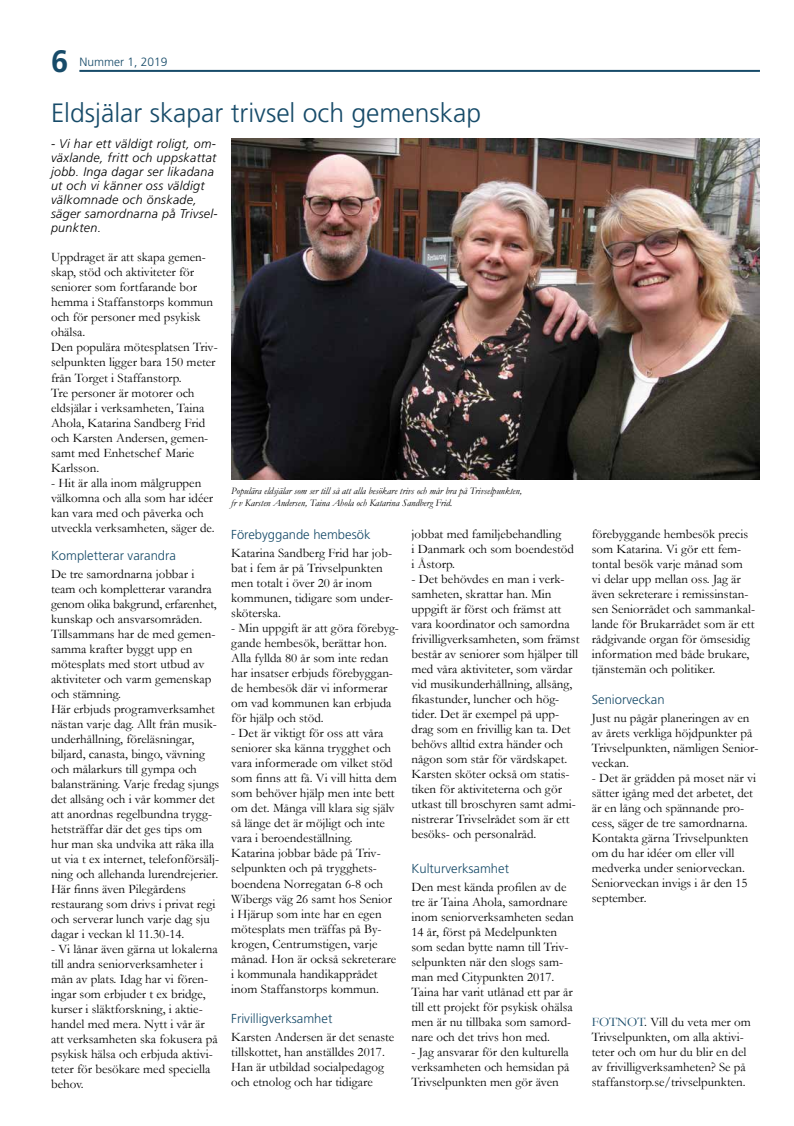
<style>
.page{position:relative;width:794px;height:1126px;background:#fff}
.page>*{position:absolute;margin:0;border:0;box-sizing:border-box;transform-origin:0 0}
.t1{font:700 31px "Frutiger";color:#174b69}
.t2{font:300 26.5px "Frutiger";color:#174b69}
.t3{font:13px/15px "Garamond";color:#000}
.t4{font:300 13px "Frutiger";color:#174b69}
.t5{font:italic 300 12.5px/14px "Frutiger";letter-spacing:.025em;color:#000}
.t6{font:300 12px "Frutiger";color:#174b69}
.t7{font:italic 10px/12px "Garamond";color:#000}
.s1{color:#174b69}
</style>
<div class="page">
<hr style="left:79px;top:70px;width:681px;height:2px;background:#174b69">
<img style="left:231px;top:139px;width:529px;height:340px">
<h1 class="t1" style="left:51px;top:43px;width:19px">6</h1>
<p class="t6" style="left:79px;top:55px;width:90px">Nummer 1, 2019</p>
<h2 class="t2" style="left:51px;top:98px;width:431px">Eldsjälar skapar trivsel och gemenskap</h2>
<p class="t5" style="left:51px;top:137px;width:168px">- Vi har ett väldigt roligt, om&shy;växlande, fritt och uppskattat jobb. Inga dagar ser likadana ut och vi känner oss väldigt välkomnade och önskade, säger samordnarna på Trivsel&shy;punkten.</p>
<p class="t3" style="left:51px;top:249px;width:168px">Uppdraget är att skapa gemen&shy;skap, stöd och aktiviteter för seniorer som fortfarande bor hemma i Staffanstorps kommun och för personer med psykisk ohälsa.<br>Den populära mötesplatsen Triv&shy;selpunkten ligger bara 150 meter från Torget i Staffanstorp.<br>Tre personer är motorer och eldsjälar i verksamheten, Taina<br>Ahola, Katarina Sandberg Frid och Karsten Andersen, gemen&shy;samt med Enhetschef Marie<br>Karlsson.</p>
<p class="t3" style="left:51px;top:474px;width:165px">- Hit är alla inom målgruppen välkomna och alla som har idéer kan vara med och påverka och utveckla verksamheten, säger de.</p>
<p class="t4" style="left:51px;top:548px;width:126px">Kompletterar varandra</p>
<p class="t3" style="left:51px;top:566px;width:170px">De tre samordnarna jobbar i team och kompletterar varandra genom olika bakgrund, erfarenhet, kunskap och ansvarsområden.<br>Tillsammans har de med gemen&shy;samma krafter byggt upp en mötesplats med stort utbud av aktiviteter och varm gemenskap och stämning.<br>Här erbjuds programverksamhet nästan varje dag. Allt från musik&shy;underhållning, föreläsningar, biljard, canasta, bingo, vävning och målarkurs till gympa och balansträning. Varje fredag sjungs det allsång och i vår kommer det att anordnas regelbundna trygg&shy;hetsträffar där det ges tips om hur man ska undvika att råka illa ut via t ex internet, telefonförsälj&shy;ning och allehanda lurendrejerier.<br>Här finns även Pilegårdens restaurang som drivs i privat regi och serverar lunch varje dag sju dagar i veckan kl 11.30-14.</p>
<p class="t3" style="left:51px;top:941px;width:168px">- Vi lånar även gärna ut lokalerna till andra seniorverksamheter i mån av plats. Idag har vi fören&shy;ingar som erbjuder t ex bridge, kurser i släktforskning, i aktie&shy;handel med mera. Nytt i vår är att verksamheten ska fokusera på psykisk hälsa och erbjuda aktivi&shy;teter för besökare med speciella behov.</p>
<p class="t7" style="left:231px;top:484px;width:292px">Populära eldsjälar som ser till så att alla besökare trivs och mår bra på Trivselpunkten, fr v Karsten Andersen, Taina Ahola och Katarina Sandberg Frid.</p>
<p class="t4" style="left:231px;top:527px;width:141px">Förebyggande hembesök</p>
<p class="t3" style="left:231px;top:545px;width:163px">Katarina Sandberg Frid har job&shy;bat i fem år på Trivselpunkten men totalt i över 20 år inom kommunen, tidigare som under&shy;sköterska.</p>
<p class="t3" style="left:231px;top:620px;width:169px">- Min uppgift är att göra förebyg&shy;gande hembesök, berättar hon.<br>Alla fyllda 80 år som inte redan har insatser erbjuds förebyggan&shy;de hembesök där vi informerar om vad kommunen kan erbjuda för hjälp och stöd.</p>
<p class="t3" style="left:231px;top:725px;width:167px">- Det är viktigt för oss att våra seniorer ska känna trygghet och vara informerade om vilket stöd som finns att få. Vi vill hitta dem som behöver hjälp men inte bett om det. Många vill klara sig själv så länge det är möjligt och inte vara i beroendeställning.<br>Katarina jobbar både på Triv&shy;selpunkten och på trygghets&shy;boendena Norregatan 6-8 och<br>Wibergs väg 26 samt hos Senior i Hjärup som inte har en egen mötesplats men träffas på By&shy;krogen, Centrumstigen, varje månad. Hon är också sekreterare i kommunala handikapprådet inom Staffanstorps kommun.</p>
<p class="t4" style="left:231px;top:1011px;width:103px">Frivilligverksamhet</p>
<p class="t3" style="left:231px;top:1029px;width:164px">Karsten Andersen är det senaste tillskottet, han anställdes 2017.<br>Han är utbildad socialpedagog och etnolog och har tidigare</p>
<p class="t3" style="left:411px;top:526px;width:164px">jobbat med familjebehandling<br>i Danmark och som boendestöd i Åstorp.</p>
<p class="t3" style="left:411px;top:571px;width:169px">- Det behövdes en man i verk&shy;samheten, skrattar han. Min uppgift är först och främst att vara koordinator och samordna frivilligverksamheten, som främst består av seniorer som hjälper till med våra aktiviteter, som värdar vid musikunderhållning, allsång, fikastunder, luncher och hög&shy;tider. Det är exempel på upp&shy;drag som en frivillig kan ta. Det behövs alltid extra händer och någon som står för värdskapet.<br>Karsten sköter också om statis&shy;tiken för aktiviteterna och gör utkast till broschyren samt admi&shy;nistrerar Trivselrådet som är ett besöks- och personalråd.</p>
<p class="t4" style="left:411px;top:861px;width:99px">Kulturverksamhet</p>
<p class="t3" style="left:411px;top:879px;width:164px">Den mest kända profilen av de tre är Taina Ahola, samordnare inom seniorverksamheten sedan<br>14 år, först på Medelpunkten som sedan bytte namn till Triv&shy;selpunkten när den slogs sam&shy;man med Citypunkten 2017.<br>Taina har varit utlånad ett par år till ett projekt för psykisk ohälsa men är nu tillbaka som samord&shy;nare och det trivs hon med.</p>
<p class="t3" style="left:411px;top:1044px;width:159px;text-align:justify">- Jag ansvarar för den kulturella verksamheten och hemsidan på Trivselpunkten men gör även</p>
<p class="t3" style="left:592px;top:526px;width:165px">förebyggande hembesök precis som Katarina. Vi gör ett fem&shy;tontal besök varje månad som<br>vi delar upp mellan oss. Jag är även sekreterare i remissinstan&shy;sen Seniorrådet och sammankal&shy;lande för Brukarrådet som är ett rådgivande organ för ömsesidig information med både brukare, tjänstemän och politiker.</p>
<p class="t4" style="left:592px;top:692px;width:74px">Seniorveckan</p>
<p class="t3" style="left:592px;top:709px;width:168px">Just nu pågår planeringen av en av årets verkliga höjdpunkter på<br>Trivselpunkten, nämligen Senior&shy;veckan.</p>
<p class="t3" style="left:592px;top:769px;width:166px">- Det är grädden på moset när vi sätter igång med det arbetet, det är en lång och spännande pro&shy;cess, säger de tre samordnarna.<br>Kontakta gärna Trivselpunkten om du har idéer om eller vill medverka under seniorveckan.<br>Seniorveckan invigs i år den 15 september.</p>
<p class="t3" style="left:592px;top:1014px;width:161px"><span class="s1">FOTNOT</span>. Vill du veta mer om<br>Trivselpunkten, om alla aktivi&shy;teter och om hur du blir en del av frivilligverksamheten? Se på staffanstorp.se/trivselpunkten.</p>
</div>
